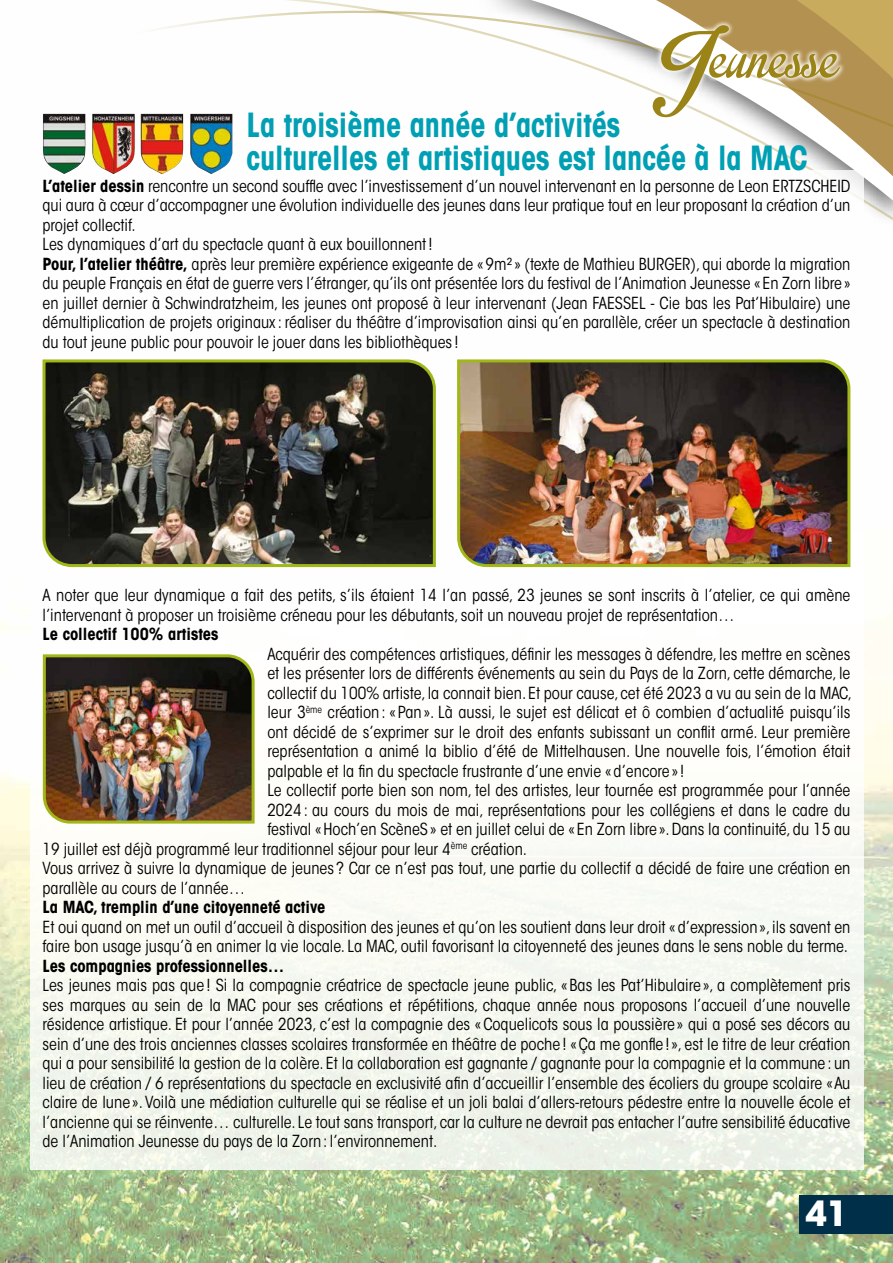
<style>
.page{position:relative;width:893px;height:1263px;background:#fff}
.page>*{position:absolute;margin:0;border:0;box-sizing:border-box;transform-origin:0 0}
.t1{font:700 34.5px "ITC Avant Garde Std";color:#fff}
.t2{font:700 condensed 33px/33px "ITC Avant Garde Std";color:#009fb3;scale:.92 1}
.t3{font:condensed 16.5px/19.5px "ITC Avant Garde Std";color:#000}
.t4{font:700 condensed 16.5px "ITC Avant Garde Std";color:#000}
.s1{font-weight:700}
</style>
<div class="page">
<img style="left:0;top:113px;width:893px;height:1150px">
<svg style="left:232px;top:133px;width:661px;height:95px"></svg>
<svg style="left:115px;top:0;width:778px;height:133px"></svg>
<div style="left:647px;top:19px;width:198px;height:104px;background:#fff;opacity:.91"></div>
<svg style="left:652px;top:0;width:241px;height:117px"></svg>
<div style="left:30px;top:170px;width:833px;height:999px;background:linear-gradient(to bottom,#fff,#f4f7ee)"></div>
<img style="left:43px;top:114px;width:189px;height:60px">
<img style="left:42px;top:654px;width:213px;height:170px">
<img style="left:42px;top:359px;width:394px;height:209px">
<img style="left:457px;top:359px;width:394px;height:209px">
<div style="left:799px;top:1195px;width:94px;height:38px;background:#002f4a"></div>
<h2 class="t2" style="left:247px;top:108px;width:612px">La troisième année d’activités<br>culturelles et artistiques est lancée à la MAC</h2>
<p class="t3" style="left:43px;top:176px;width:809px"><span class="s1">L’atelier dessin</span> rencontre un second souffle avec l’investissement d’un nouvel intervenant en la personne de Leon ERTZSCHEID qui aura à cœur d’accompagner une évolution individuelle des jeunes dans leur pratique tout en leur proposant la création d’un projet collectif.<br>Les dynamiques d’art du spectacle quant à eux bouillonnent !<br><span class="s1">Pour, l’atelier théâtre,</span> après leur première expérience exigeante de «9m²» (texte de Mathieu BURGER), qui aborde la migration du peuple Français en état de guerre vers l’étranger, qu’ils ont présentée lors du festival de l’Animation Jeunesse «En Zorn libre » en juillet dernier à Schwindratzheim, les jeunes ont proposé à leur intervenant (Jean FAESSEL - Cie bas les Pat’Hibulaire) une démultiplication de projets originaux: réaliser du théâtre d’improvisation ainsi qu’en parallèle, créer un spectacle à destination du tout jeune public pour pouvoir le jouer dans les bibliothèques !</p>
<p class="t3" style="left:43px;top:586px;width:809px">A noter que leur dynamique a fait des petits, s’ils étaient 14 l’an passé, 23 jeunes se sont inscrits à l’atelier, ce qui amène l’intervenant à proposer un troisième créneau pour les débutants, soit un nouveau projet de représentation…</p>
<p class="t4" style="left:43px;top:624px;width:177px">Le collectif 100% artistes</p>
<p class="t3" style="left:267px;top:644px;width:585px">Acquérir des compétences artistiques, définir les messages à défendre, les mettre en scènes</p>
<p class="t3" style="left:267px;top:664px;width:585px">et les présenter lors de différents événements au sein du Pays de la Zorn, cette démarche, le</p>
<p class="t3" style="left:267px;top:683px;width:586px">collectif du 100% artiste, la connait bien. Et pour cause, cet été 2023 a vu au sein de la MAC,</p>
<p class="t3" style="left:267px;top:703px;width:585px">leur 3<sup>ème</sup> création : « Pan ». Là aussi, le sujet est délicat et ô combien d’actualité puisqu’ils</p>
<p class="t3" style="left:267px;top:722px;width:585px">ont décidé de s’exprimer sur le droit des enfants subissant un conflit armé. Leur première</p>
<p class="t3" style="left:267px;top:742px;width:585px">représentation a animé la biblio d’été de Mittelhausen. Une nouvelle fois, l’émotion était</p>
<p class="t3" style="left:267px;top:761px;width:418px">palpable et la fin du spectacle frustrante d’une envie « d’encore »!</p>
<p class="t3" style="left:267px;top:781px;width:585px">Le collectif porte bien son nom, tel des artistes, leur tournée est programmée pour l’année</p>
<p class="t3" style="left:267px;top:800px;width:585px">2024: au cours du mois de mai, représentations pour les collégiens et dans le cadre du</p>
<p class="t3" style="left:267px;top:820px;width:585px">festival «Hoch’en ScèneS » et en juillet celui de « En Zorn libre ». Dans la continuité, du 15 au</p>
<p class="t3" style="left:43px;top:839px;width:486px">19 juillet est déjà programmé leur traditionnel séjour pour leur 4<sup>ème</sup> création.</p>
<p class="t3" style="left:43px;top:859px;width:809px">Vous arrivez à suivre la dynamique de jeunes ? Car ce n’est pas tout, une partie du collectif a décidé de faire une création en</p>
<p class="t3" style="left:43px;top:878px;width:204px">parallèle au cours de l’année…</p>
<p class="t4" style="left:43px;top:897px;width:284px">La MAC, tremplin d’une citoyenneté active</p>
<p class="t3" style="left:43px;top:917px;width:809px">Et oui quand on met un outil d’accueil à disposition des jeunes et qu’on les soutient dans leur droit « d’expression », ils savent en faire bon usage jusqu’à en animer la vie locale. La MAC, outil favorisant la citoyenneté des jeunes dans le sens noble du terme.</p>
<p class="t4" style="left:43px;top:955px;width:243px">Les compagnies professionnelles…</p>
<p class="t3" style="left:43px;top:976px;width:809px;text-align:justify">Les jeunes mais pas que ! Si la compagnie créatrice de spectacle jeune public, «Bas les Pat’Hibulaire », a complètement pris ses marques au sein de la MAC pour ses créations et répétitions, chaque année nous proposons l’accueil d’une nouvelle résidence artistique. Et pour l’année 2023, c’est la compagnie des «Coquelicots sous la poussière » qui a posé ses décors au sein d’une des trois anciennes classes scolaires transformée en théâtre de poche ! «Ça me gonfle !», est le titre de leur création qui a pour sensibilité la gestion de la colère. Et la collaboration est gagnante / gagnante pour la compagnie et la commune : un lieu de création / 6 représentations du spectacle en exclusivité afin d’accueillir l’ensemble des écoliers du groupe scolaire «Au claire de lune ». Voilà une médiation culturelle qui se réalise et un joli balai d’allers-retours pédestre entre la nouvelle école et l’ancienne qui se réinvente… culturelle. Le tout sans transport, car la culture ne devrait pas entacher l’autre sensibilité éducative de l’Animation Jeunesse du pays de la Zorn : l’environnement.</p>
<h1 class="t1" style="left:806px;top:1190px;width:44px">41</h1>
</div>
